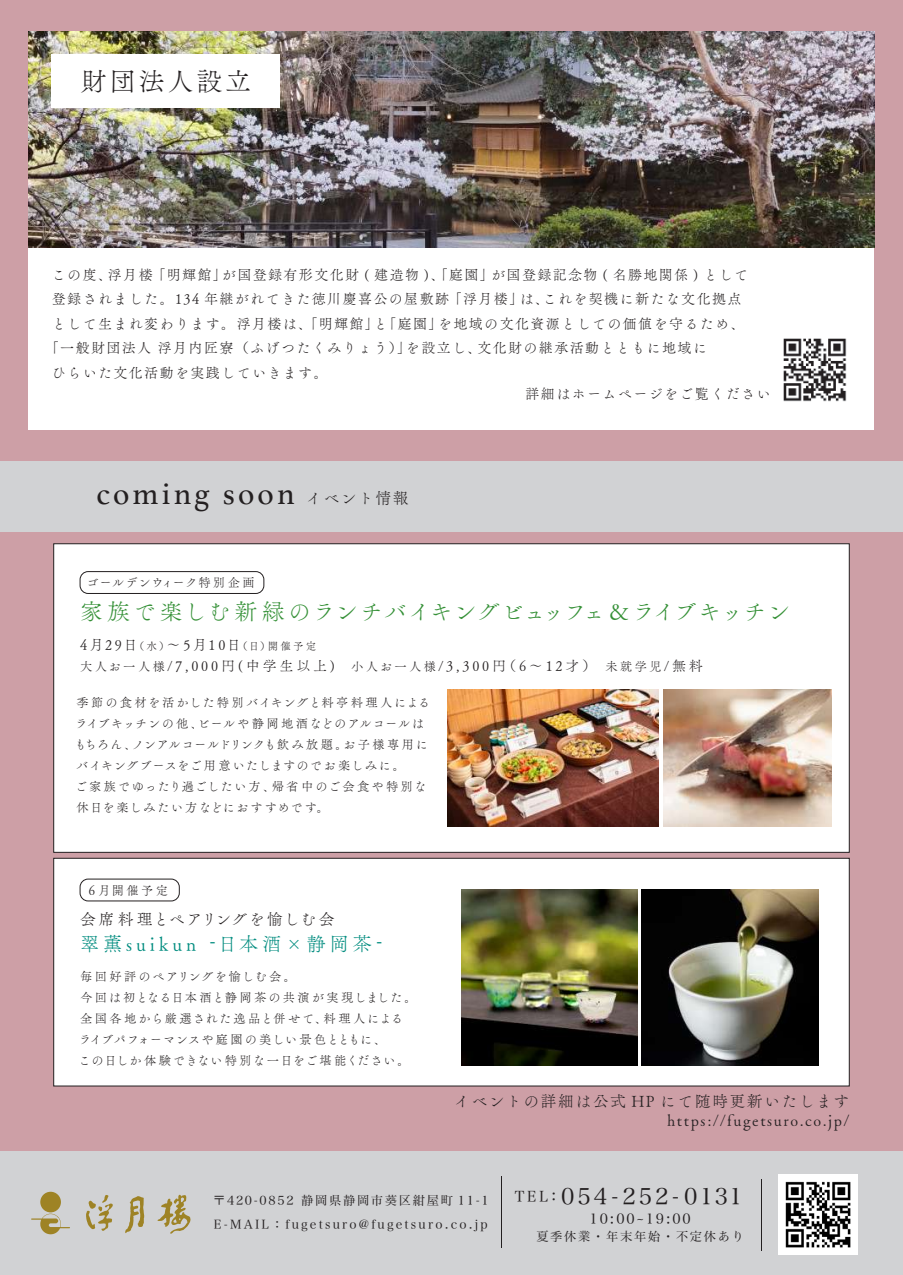
<style>
.page{position:relative;width:903px;height:1275px;background:#cd9fa6}
.page>*{position:absolute;margin:0;border:0;box-sizing:border-box;transform-origin:0 0}
.t1{font:31.5px "Athelas";letter-spacing:.1em;color:#231f20}
.t2{font:26.25px "Tsuku A Old Min Pr 6 N L";letter-spacing:.1em;color:#231f20}
.t3{font:22.75px "Tsuku A Old Min Pr 6 N L";letter-spacing:.05em;color:#349036}
.t4{font:22.75px "Hira Min Pro N W3";letter-spacing:.13em;color:#231f20}
.t5{font:19.25px "Tsuku A Old Min Pr 6 N L";letter-spacing:.2em;color:#008c7f}
.t6{font:15.75px/19.2px "Tsuku A Old Min Pr 6 N L";letter-spacing:.1em;color:#231f20;text-align:right}
.t7{font:14px "Tsuku A Old Min Pr 6 N L";letter-spacing:.1em;color:#231f20}
.t8{font:14px/21px "Tsuku A Old Min Pr 6 N L";letter-spacing:.2em;color:#231f20}
.t9{font:14px "Hira Min Pro N W3";letter-spacing:.14em;color:#231f20}
.t10{font:12.25px/21px "Tsuku A Old Min Pr 6 N L";letter-spacing:.1em;color:#231f20}
.t11{font:12.25px "Hira Min Pro N W3";letter-spacing:.14em;color:#231f20}
.t12{font:12.25px "Hira Min Pro N W3";letter-spacing:.18em;color:#231f20}
.t13{font:12.25px "Tsuku A Old Min Pr 6 N L";letter-spacing:.06em;color:#231f20}
.s1{font-size:10.5px}
.s2{font-size:12.25px}
.s3{font-size:17.5px}
.s4{font-size:14.7px}
</style>
<div class="page">
<div style="left:29px;top:31px;width:845px;height:398px;background:#fff"></div>
<div style="left:0;top:1151px;width:903px;height:124px;background:#d1d2d4"></div>
<div style="left:0;top:462px;width:903px;height:70px;background:#d1d2d4"></div>
<div style="left:53px;top:543px;width:796px;height:309px;background:#fff;border:1px solid #231f20"></div>
<svg style="left:31px;top:1192px;width:160px;height:42px"></svg>
<hr style="left:501px;top:1176px;width:1px;height:72px;background:#231f20">
<hr style="left:761px;top:1179px;width:1px;height:71px;background:#231f20">
<img style="left:778px;top:1175px;width:80px;height:79px">
<div style="left:53px;top:858px;width:796px;height:228px;background:#fff;border:1px solid #231f20"></div>
<div style="left:80px;top:879px;width:100px;height:22px;border:1px solid #231f20;border-radius:8px"></div>
<div style="left:80px;top:571px;width:184px;height:23px;border:1px solid #231f20;border-radius:8px"></div>
<img style="left:663px;top:689px;width:168px;height:137px">
<img style="left:447px;top:689px;width:212px;height:137px">
<img style="left:783px;top:338px;width:64px;height:64px">
<img style="left:642px;top:889px;width:176px;height:176px">
<img style="left:29px;top:31px;width:845px;height:217px">
<div style="left:52px;top:54px;width:228px;height:53px;background:#fff"></div>
<img style="left:461px;top:889px;width:176px;height:176px">
<h2 class="t2" style="left:81px;top:58px;width:172px">財団法人設立</h2>
<p class="t7" style="left:52px;top:262px;width:698px">この度、浮月楼「明輝館」が国登録有形文化財 ( 建造物 )、「庭園」が国登録記念物 ( 名勝地関係 ) として</p>
<p class="t7" style="left:52px;top:287px;width:691px">登録されました。134 年継がれてきた徳川慶喜公の屋敷跡「浮月楼」は、これを契機に新たな文化拠点</p>
<p class="t7" style="left:52px;top:311px;width:694px">として生まれ変わります。浮月楼は、「明輝館」と「庭園」を地域の文化資源としての価値を守るため、</p>
<p class="t7" style="left:45px;top:336px;width:664px">「一般財団法人浮月内匠寮（ふげつたくみりょう）」を設立し、文化財の継承活動とともに地域に</p>
<p class="t7" style="left:52px;top:360px;width:277px">ひらいた文化活動を実践していきます。</p>
<p class="t7" style="left:525px;top:382px;width:246px">詳細はホームページをご覧ください</p>
<h1 class="t1" style="left:97px;top:469px;width:200px">coming soon</h1>
<p class="t6" style="left:306px;top:488px;width:104px">イベント情報</p>
<p class="t13" style="left:87px;top:572px;width:170px">ゴールデンウィーク特別企画</p>
<h3 class="t3" style="left:80px;top:591px;width:712px">家族で楽しむ新緑のランチバイキングビュッフェ＆ライブキッチン</h3>
<p class="t8" style="left:80px;top:633px;width:624px">4月29日<span class="s1">（水）</span>～5月10日<span class="s1">（日）開催予定<br></span><span class="s2">大人お一人様</span>/7,000円(中学生以上) <span class="s2">小人お一人様</span>/3,300円（6～12才） <span class="s2">未就学児</span>/無料</p>
<p class="t10" style="left:75px;top:692px;width:357px">季節の食材を活かした特別バイキングと料亭料理人によるライブキッチンの他、ビールや静岡地酒などのアルコールはもちろん、ノンアルコールドリンクも飲み放題。お子様専用にバイキングブースをご用意いたしますのでお楽しみに。<br>ご家族でゆったり過ごしたい方、帰省中のご会食や特別な休日を楽しみたい方などにおすすめです。</p>
<p class="t10" style="left:86px;top:879px;width:84px">６月開催予定</p>
<p class="t6" style="left:80px;top:908px;width:256px">会席料理とペアリングを愉しむ会</p>
<h3 class="t5" style="left:80px;top:927px;width:304px">翠薫suikun -日本酒<span class="s3">×</span>静岡茶-</h3>
<p class="t10" style="left:79px;top:965px;width:340px">毎回好評のペアリングを愉しむ会。<br>今回は初となる日本酒と静岡茶の共演が実現しました。全国各地から厳選された逸品と併せて、料理人によるライブパフォーマンスや庭園の美しい景色とともに、<br>この日しか体験できない特別な一日をご堪能ください。</p>
<p class="t6" style="left:454px;top:1090px;width:397px">イベントの詳細は公式 HP にて随時更新いたしますhttps://fugetsuro.co.jp/</p>
<p class="t11" style="left:213px;top:1190px;width:277px">〒420-0852 静岡県静岡市葵区紺屋町 11-1</p>
<h3 class="t4" style="left:515px;top:1177px;width:229px"><span class="s4">TEL：</span>054-252-0131</h3>
<p class="t9" style="left:589px;top:1206px;width:103px">10:00~19:00</p>
<p class="t11" style="left:536px;top:1226px;width:209px">夏季休業・年末年始・不定休あり</p>
<p class="t12" style="left:214px;top:1213px;width:275px">E-MAIL：fugetsuro@fugetsuro.co.jp</p>
</div>
